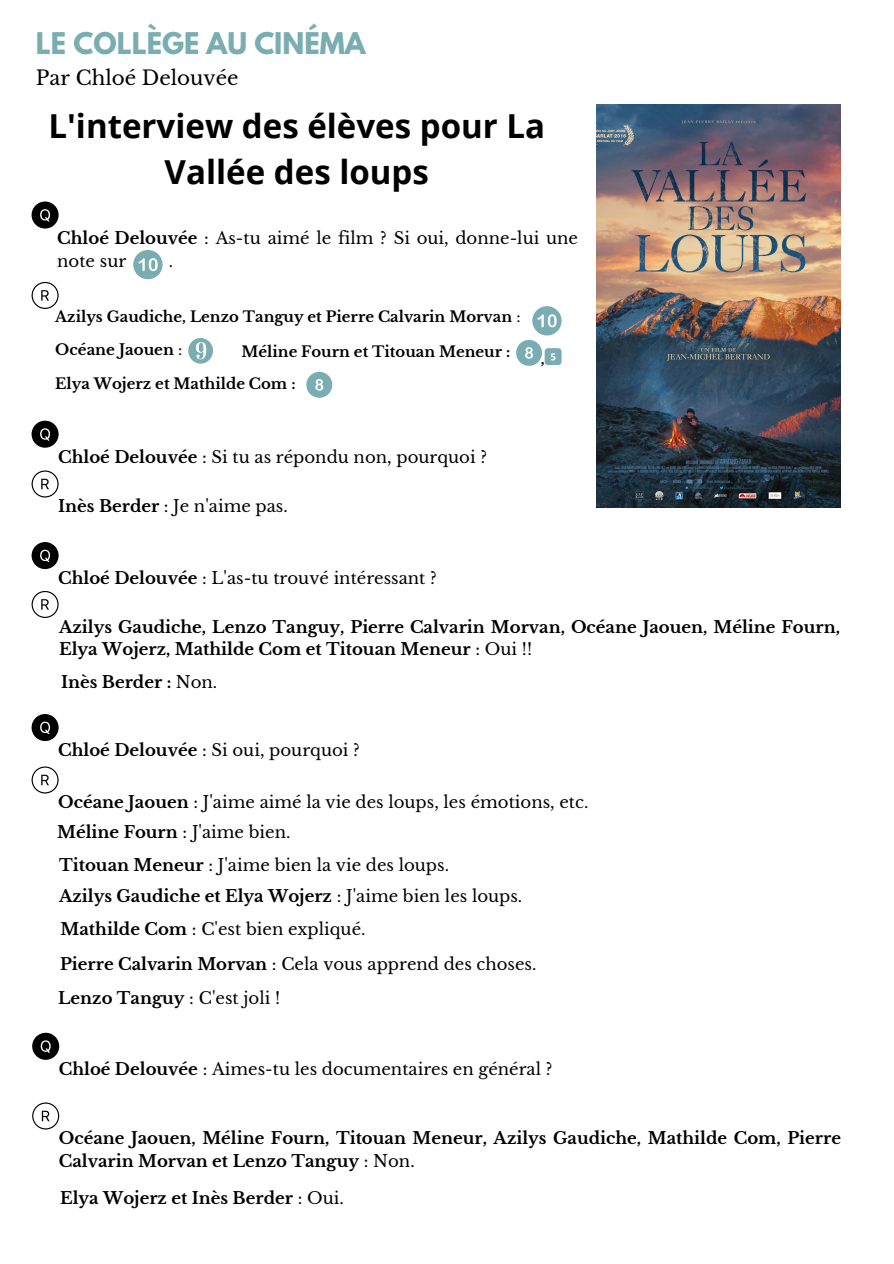
<style>
.page{position:relative;width:894px;height:1264px;background:#fff}
.page>*{position:absolute;margin:0;border:0;box-sizing:border-box;transform-origin:0 0}
.t1{font:700 33px/46.2px "Open Sans";color:#000;text-align:center}
.t2{font:700 26.55px "League Spartan";color:#7aadb1}
.t3{font:19.8px "Libre Baskerville";color:#000}
.t4{font:16.5px/22.5px "Libre Baskerville";color:#000}
.t5{font:700 16.5px/22.5px "Libre Baskerville";color:#000}
.t6{font:700 15px "Libre Baskerville";color:#000}
.t7{font:700 14.85px "Libre Baskerville";color:#000}
.s1{font-weight:700}
.s2{font-weight:400}
</style>
<div class="page">
<img style="left:596px;top:104px;width:244px;height:403px">
<svg style="left:32px;top:201px;width:27px;height:27px"></svg>
<svg style="left:32px;top:282px;width:27px;height:27px"></svg>
<svg style="left:32px;top:420px;width:27px;height:27px"></svg>
<svg style="left:32px;top:470px;width:27px;height:27px"></svg>
<svg style="left:32px;top:542px;width:27px;height:27px"></svg>
<svg style="left:32px;top:591px;width:27px;height:27px"></svg>
<svg style="left:188px;top:338px;width:25px;height:25px"></svg>
<div style="left:532px;top:306px;width:29px;height:29px;background:#7aadb1;border-radius:50%"></div>
<svg style="left:537px;top:314px;width:19px;height:13px"></svg>
<div style="left:516px;top:340px;width:26px;height:26px;background:#7aadb1;border-radius:50%"></div>
<svg style="left:525px;top:347px;width:8px;height:11px"></svg>
<svg style="left:544px;top:348px;width:17px;height:17px"></svg>
<div style="left:306px;top:372px;width:26px;height:26px;background:#7aadb1;border-radius:50%"></div>
<svg style="left:315px;top:379px;width:8px;height:11px"></svg>
<div style="left:133px;top:250px;width:29px;height:29px;background:#7aadb1;border-radius:50%"></div>
<svg style="left:138px;top:258px;width:20px;height:13px"></svg>
<svg style="left:32px;top:714px;width:27px;height:27px"></svg>
<svg style="left:32px;top:766px;width:27px;height:27px"></svg>
<svg style="left:32px;top:1032px;width:27px;height:27px"></svg>
<svg style="left:32px;top:1102px;width:27px;height:27px"></svg>
<p class="t2" style="left:36px;top:30px;width:331px">LE COLLÈGE AU CINÉMA</p>
<p class="t3" style="left:36px;top:66px;width:204px">Par Chloé Delouvée</p>
<p class="t1" style="left:48px;top:102px;width:498px">L'interview des élèves pour La<br>Vallée des loups</p>
<p class="t4" style="left:57px;top:227px;width:522px"><span class="s1">Chloé Delouvée</span> : As-tu aimé le film ? Si oui, donne-lui une note sur</p>
<p class="t4" style="left:169px;top:250px;width:6px">.</p>
<p class="t7" style="left:55px;top:307px;width:466px">Azilys Gaudiche, Lenzo Tanguy et Pierre Calvarin Morvan <span class="s2">:</span></p>
<p class="t7" style="left:241px;top:343px;width:270px">Méline Fourn et Titouan Meneur :</p>
<p class="t6" style="left:55px;top:340px;width:129px">Océane Jaouen <span class="s2">:</span></p>
<p class="t7" style="left:55px;top:374px;width:242px">Elya Wojerz et Mathilde Com :</p>
<p class="t7" style="left:540px;top:349px;width:5px">,</p>
<p class="t4" style="left:58px;top:445px;width:430px"><span class="s1">Chloé Delouvée</span> : Si tu as répondu non, pourquoi ?</p>
<p class="t4" style="left:58px;top:495px;width:231px"><span class="s1">Inès Berder</span> : Je n'aime pas.</p>
<p class="t4" style="left:58px;top:567px;width:380px"><span class="s1">Chloé Delouvée</span> : L'as-tu trouvé intéressant ?</p>
<p class="t5" style="left:59px;top:615px;width:782px">Azilys Gaudiche, Lenzo Tanguy, Pierre Calvarin Morvan, Océane Jaouen, Méline Fourn,<br>Elya Wojerz, Mathilde Com et Titouan Meneur <span class="s2">: Oui !!</span></p>
<p class="t5" style="left:61px;top:670px;width:158px">Inès Berder : <span class="s2">Non.</span></p>
<p class="t4" style="left:58px;top:738px;width:303px"><span class="s1">Chloé Delouvée</span> : Si oui, pourquoi ?</p>
<p class="t4" style="left:58px;top:791px;width:531px"><span class="s1">Océane Jaouen</span> : J'aime aimé la vie des loups, les émotions, etc.</p>
<p class="t4" style="left:57px;top:820px;width:235px"><span class="s1">Méline Fourn</span> : J'aime bien.</p>
<p class="t4" style="left:59px;top:853px;width:391px"><span class="s1">Titouan Meneur</span> : J'aime bien la vie des loups.</p>
<p class="t5" style="left:59px;top:885px;width:464px">Azilys Gaudiche et Elya Wojerz <span class="s2">: J'aime bien les loups.</span></p>
<p class="t4" style="left:61px;top:917px;width:306px"><span class="s1">Mathilde Com</span> : C'est bien expliqué.</p>
<p class="t4" style="left:60px;top:952px;width:477px"><span class="s1">Pierre Calvarin Morvan</span> : Cela vous apprend des choses.</p>
<p class="t5" style="left:58px;top:986px;width:223px">Lenzo Tanguy <span class="s2">: C'est joli !</span></p>
<p class="t4" style="left:59px;top:1057px;width:495px"><span class="s1">Chloé Delouvée</span> : Aimes-tu les documentaires en général ?</p>
<p class="t5" style="left:59px;top:1127px;width:783px">Océane Jaouen, Méline Fourn, Titouan Meneur, Azilys Gaudiche, Mathilde Com, Pierre<br>Calvarin Morvan et Lenzo Tanguy <span class="s2">: Non.</span></p>
<p class="t5" style="left:60px;top:1187px;width:285px">Elya Wojerz et Inès Berder <span class="s2">: Oui.</span></p>
</div>
